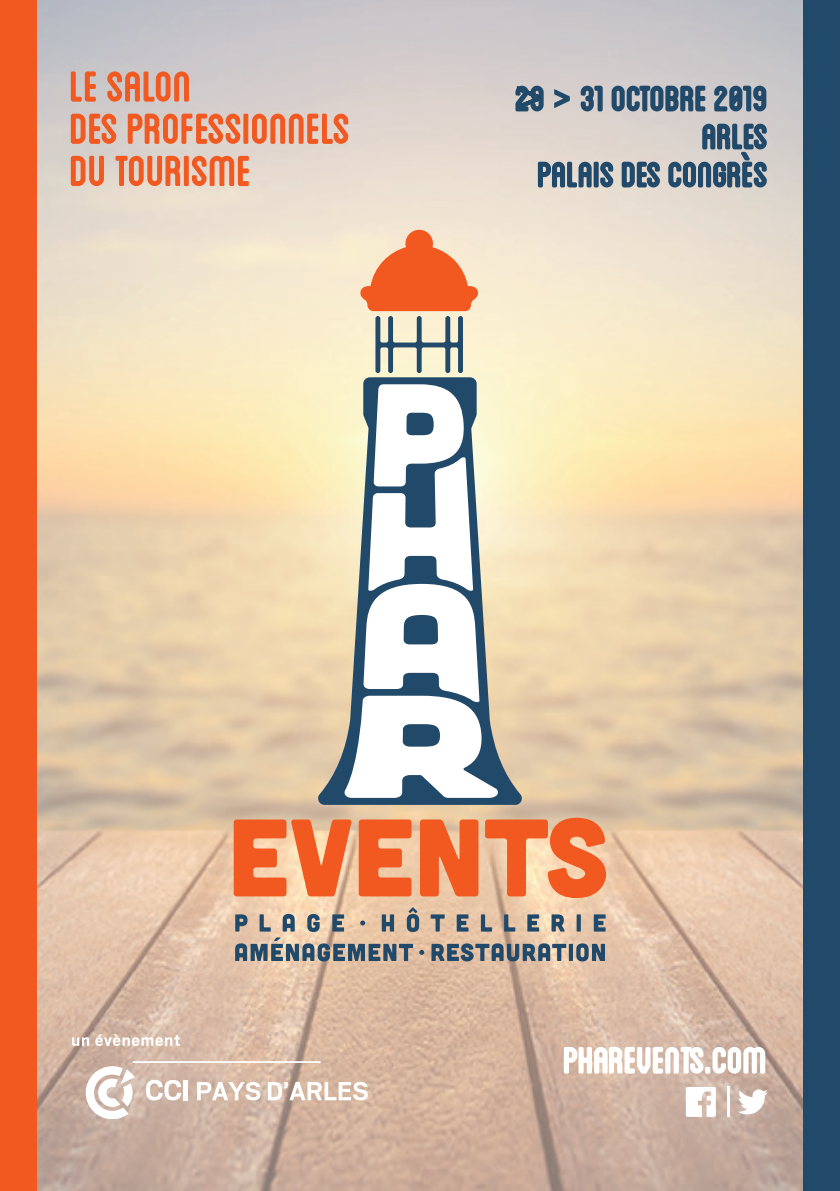
<style>
.page{position:relative;width:840px;height:1191px;background:#fff}
.page>*{position:absolute;margin:0;border:0;box-sizing:border-box;transform-origin:0 0}
.t1{font:58.6px/42.2px "Blanch Caps";color:#f15921}
.t2{font:50px "Blanch Caps";color:#fff}
.t3{font:48px "Blanch Caps";color:#21496a}
.s1{font-family:"Scout";font-size:38px}
</style>
<div class="page">
<img style="left:36px;top:0;width:767px;height:1191px">
<svg style="left:72px;top:1037px;width:17px;height:9px"></svg>
<svg style="left:95px;top:1034px;width:85px;height:12px"></svg>
<svg style="left:146px;top:1080px;width:35px;height:20px"></svg>
<hr style="left:184px;top:1080px;width:4px;height:20px;background:#fff">
<svg style="left:197px;top:1081px;width:63px;height:19px"></svg>
<svg style="left:268px;top:1081px;width:100px;height:19px"></svg>
<svg style="left:86px;top:1066px;width:49px;height:53px"></svg>
<div style="left:133px;top:1061px;width:187px;height:1px;border:1px solid #fff"></div>
<svg style="left:70px;top:71px;width:26px;height:31px"></svg>
<svg style="left:107px;top:71px;width:82px;height:31px"></svg>
<svg style="left:70px;top:113px;width:47px;height:31px"></svg>
<svg style="left:127px;top:113px;width:114px;height:31px"></svg>
<div style="left:243px;top:114px;width:5px;height:30px;border:1px solid #f15921"></div>
<svg style="left:251px;top:113px;width:97px;height:31px"></svg>
<svg style="left:70px;top:155px;width:34px;height:32px"></svg>
<svg style="left:115px;top:155px;width:66px;height:32px"></svg>
<div style="left:184px;top:156px;width:5px;height:30px;border:1px solid #f15921"></div>
<svg style="left:191px;top:155px;width:58px;height:32px"></svg>
<svg style="left:317px;top:377px;width:205px;height:428px"></svg>
<svg style="left:344px;top:384px;width:156px;height:414px"></svg>
<svg style="left:359px;top:230px;width:120px;height:143px"></svg>
<svg style="left:233px;top:819px;width:118px;height:77px"></svg>
<svg style="left:358px;top:819px;width:53px;height:77px"></svg>
<svg style="left:420px;top:819px;width:58px;height:77px"></svg>
<svg style="left:485px;top:817px;width:121px;height:81px"></svg>
<svg style="left:430px;top:914px;width:14px;height:17px"></svg>
<svg style="left:456px;top:914px;width:12px;height:17px"></svg>
<svg style="left:480px;top:914px;width:12px;height:17px"></svg>
<svg style="left:504px;top:914px;width:11px;height:17px"></svg>
<svg style="left:527px;top:914px;width:12px;height:17px"></svg>
<svg style="left:551px;top:914px;width:13px;height:17px"></svg>
<svg style="left:576px;top:914px;width:4px;height:17px"></svg>
<svg style="left:593px;top:914px;width:12px;height:17px"></svg>
<svg style="left:235px;top:907px;width:189px;height:54px"></svg>
<svg style="left:431px;top:943px;width:135px;height:18px"></svg>
<svg style="left:568px;top:943px;width:4px;height:18px"></svg>
<svg style="left:576px;top:943px;width:28px;height:18px"></svg>
<svg style="left:562px;top:1045px;width:142px;height:29px"></svg>
<div style="left:704px;top:1066px;width:6px;height:7px;border:2px solid #fff"></div>
<svg style="left:711px;top:1045px;width:54px;height:29px"></svg>
<svg style="left:685px;top:1086px;width:30px;height:30px"></svg>
<svg style="left:737px;top:1089px;width:30px;height:25px"></svg>
<hr style="left:727px;top:1086px;width:2px;height:30px;background:#fff">
<div style="left:0;top:0;width:36px;height:1191px;background:#f15921"></div>
<div style="left:803px;top:0;width:36px;height:1191px;background:#21496a"></div>
<svg style="left:513px;top:85px;width:31px;height:27px"></svg>
<svg style="left:552px;top:87px;width:18px;height:22px"></svg>
<svg style="left:579px;top:85px;width:24px;height:27px"></svg>
<svg style="left:610px;top:85px;width:96px;height:27px"></svg>
<svg style="left:712px;top:85px;width:55px;height:27px"></svg>
<svg style="left:536px;top:161px;width:56px;height:27px"></svg>
<div style="left:593px;top:162px;width:5px;height:25px;border:2px solid #21496a"></div>
<svg style="left:599px;top:161px;width:15px;height:27px"></svg>
<svg style="left:620px;top:161px;width:40px;height:27px"></svg>
<svg style="left:667px;top:123px;width:100px;height:65px"></svg>
<p class="t1" style="left:70px;top:63px;width:282px">LE SALON<br>DES PROFESSIONNELS<br>DU TOURIsME</p>
<p class="t3" style="left:514px;top:77px;width:254px">29 <span class="s1">&gt;</span> 31 octobre 2019</p>
<p class="t3" style="left:701px;top:115px;width:67px">Arles</p>
<p class="t3" style="left:537px;top:153px;width:232px">Palais des congrès</p>
<p class="t2" style="left:563px;top:1037px;width:205px">pharevents.com</p>
</div>
